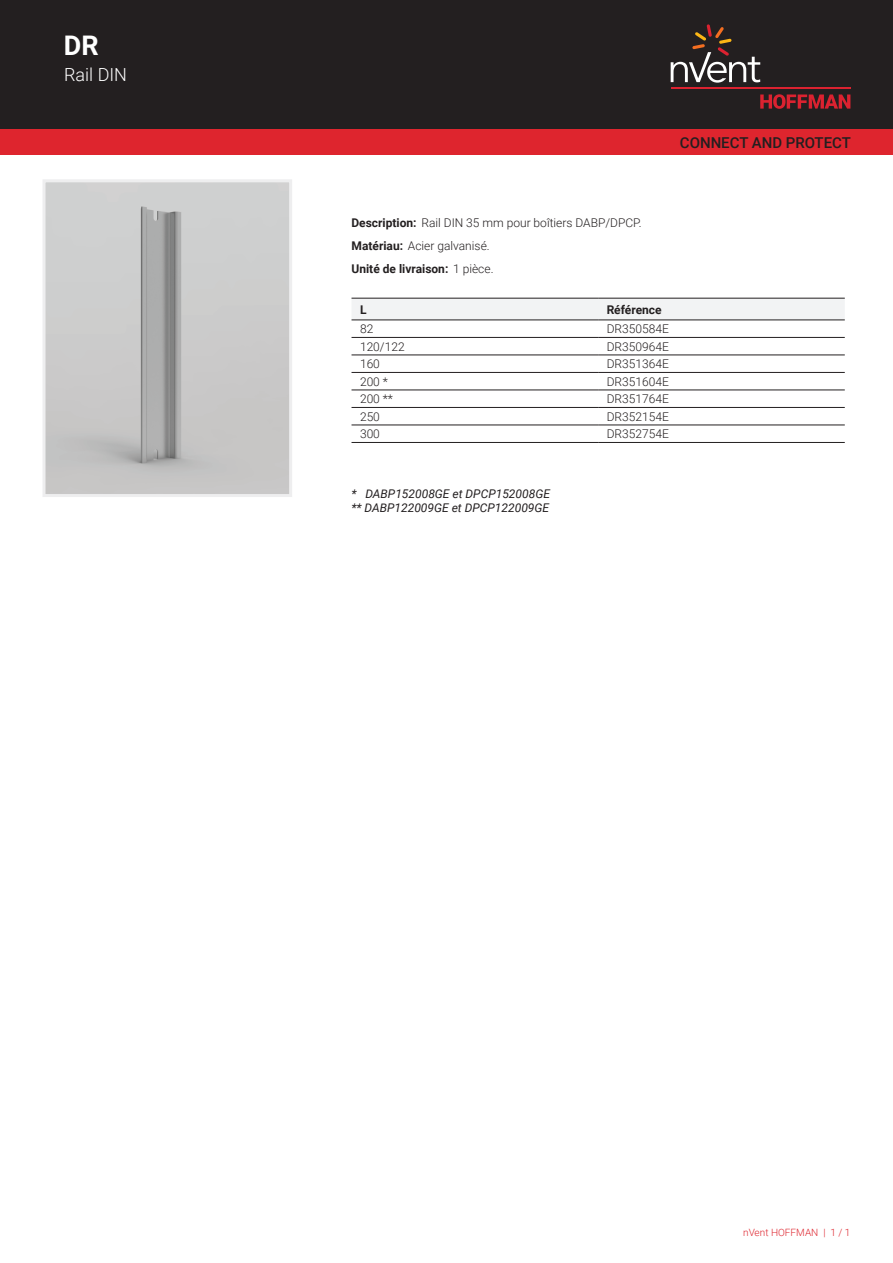
<style>
.page{position:relative;width:893px;height:1263px;background:#fff}
.page>*{position:absolute;margin:0;border:0;box-sizing:border-box;transform-origin:0 0}
.t1{font:700 27px "Roboto";color:#fff}
.t2{font:300 18px "Roboto";color:#fff}
.t3{font:500 15px "Roboto";color:#231f20}
.t4{font:300 12px/23px "Roboto";color:#231f20}
.t5{font:italic 12px/14.4px "Roboto";color:#231f20}
.t6{font:700 12px "Roboto";color:#231f20}
.t7{font:300 10.05px "Roboto";color:#de252e}
.s1{font-weight:700}
</style>
<div class="page">
<div style="left:0;top:0;width:893px;height:129px;background:#231f20"></div>
<svg style="left:760px;top:94px;width:90px;height:15px"></svg>
<hr style="left:671px;top:88px;width:179px;height:1px;background:#db2230">
<svg style="left:671px;top:24px;width:89px;height:59px"></svg>
<div style="left:0;top:129px;width:893px;height:26px;background:#de252e"></div>
<div style="left:351px;top:299px;width:494px;height:21px;background:#f2f3f4"></div>
<hr style="left:351px;top:298px;width:247px;height:1px;background:#231f20">
<hr style="left:598px;top:298px;width:247px;height:1px;background:#231f20">
<hr style="left:351px;top:337px;width:247px;height:1px;background:#231f20">
<hr style="left:598px;top:337px;width:247px;height:1px;background:#231f20">
<hr style="left:351px;top:355px;width:247px;height:1px;background:#231f20">
<hr style="left:598px;top:355px;width:247px;height:1px;background:#231f20">
<hr style="left:351px;top:372px;width:247px;height:1px;background:#231f20">
<hr style="left:598px;top:372px;width:247px;height:1px;background:#231f20">
<hr style="left:351px;top:390px;width:247px;height:1px;background:#231f20">
<hr style="left:598px;top:390px;width:247px;height:1px;background:#231f20">
<hr style="left:351px;top:407px;width:247px;height:1px;background:#231f20">
<hr style="left:598px;top:407px;width:247px;height:1px;background:#231f20">
<hr style="left:351px;top:425px;width:247px;height:1px;background:#231f20">
<hr style="left:598px;top:425px;width:247px;height:1px;background:#231f20">
<hr style="left:351px;top:442px;width:247px;height:1px;background:#231f20">
<hr style="left:598px;top:442px;width:247px;height:1px;background:#231f20">
<hr style="left:351px;top:320px;width:247px;height:1px;background:#231f20">
<hr style="left:598px;top:320px;width:247px;height:1px;background:#231f20">
<img style="left:47px;top:183px;width:241px;height:310px">
<div style="left:43px;top:179px;width:249px;height:318px;border:3px solid #eeeeef"></div>
<h1 class="t1" style="left:64px;top:26px;width:36px">DR</h1>
<h2 class="t2" style="left:64px;top:62px;width:64px">Rail DIN</h2>
<p class="t3" style="left:680px;top:132px;width:173px">CONNECT AND PROTECT</p>
<p class="t4" style="left:351px;top:211px;width:292px"><span class="s1">Description:</span> Rail DIN 35 mm pour boîtiers DABP/DPCP.<br><span class="s1">Matériau:</span> Acier galvanisé.<br><span class="s1">Unité de livraison:</span> 1 pièce.</p>
<p class="t6" style="left:360px;top:301px;width:8px">L</p>
<p class="t6" style="left:607px;top:301px;width:57px">Référence</p>
<p class="t4" style="left:360px;top:317px;width:15px">82</p>
<p class="t4" style="left:607px;top:317px;width:64px">DR350584E</p>
<p class="t4" style="left:360px;top:334px;width:46px">120/122</p>
<p class="t4" style="left:607px;top:334px;width:64px">DR350964E</p>
<p class="t4" style="left:360px;top:352px;width:21px">160</p>
<p class="t4" style="left:607px;top:352px;width:64px">DR351364E</p>
<p class="t4" style="left:360px;top:369px;width:29px">200 *</p>
<p class="t4" style="left:607px;top:369px;width:64px">DR351604E</p>
<p class="t4" style="left:360px;top:387px;width:35px">200 **</p>
<p class="t4" style="left:607px;top:387px;width:64px">DR351764E</p>
<p class="t4" style="left:360px;top:404px;width:21px">250</p>
<p class="t4" style="left:607px;top:404px;width:64px">DR352154E</p>
<p class="t4" style="left:360px;top:422px;width:21px">300</p>
<p class="t4" style="left:607px;top:422px;width:64px">DR352754E</p>
<p class="t5" style="left:351px;top:486px;width:200px">* DABP152008GE et DPCP152008GE ** DABP122009GE et DPCP122009GE</p>
<p class="t7" style="left:743px;top:1226px;width:109px">nVent HOFFMAN | 1 / 1</p>
</div>
